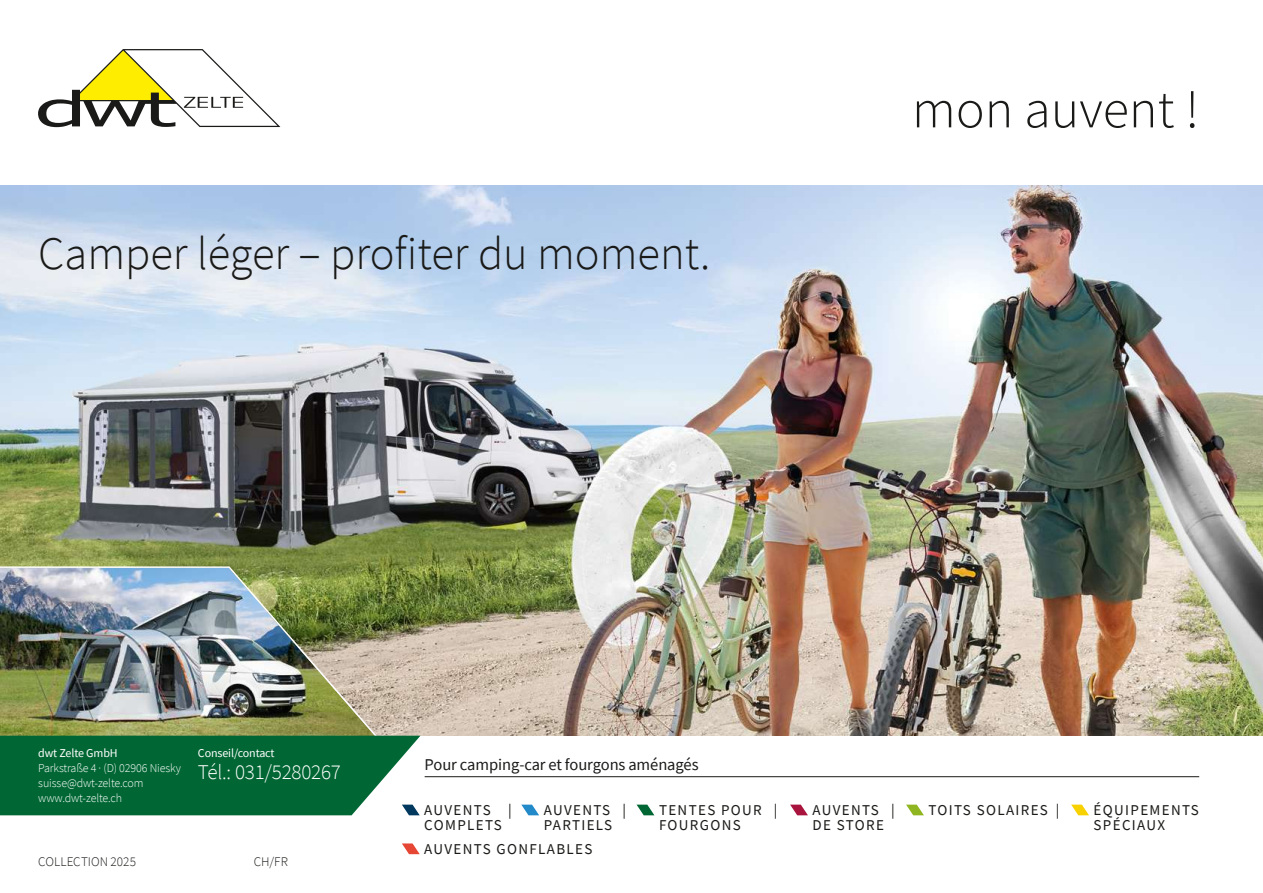
<style>
.page{position:relative;width:1263px;height:893px;background:#fff}
.page>*{position:absolute;margin:0;border:0;box-sizing:border-box;transform-origin:0 0}
.t1{font:300 54px "Source Sans Pro";color:#1a1a18}
.t2{font:300 46.5px "Source Sans Pro";color:#1a1a18}
.t3{font:300 21px "Source Sans Pro";letter-spacing:-.01em;color:#fff}
.t4{font:16.5px "Source Sans Pro";letter-spacing:-.005em;color:#1a1a18}
.t5{font:15px/15px "Source Sans Pro";letter-spacing:.09em;color:#1a1a18}
.t6{font:300 13.2px "Source Sans Pro";letter-spacing:.005em;color:#1a1a18}
.t7{font:300 12px/15px "Source Sans Pro";letter-spacing:-.01em;color:#fff}
.t8{font:12px "Source Sans Pro";letter-spacing:-.01em;color:#fff}
</style>
<div class="page">
<img style="left:0;top:185px;width:1263px;height:551px">
<svg style="left:38px;top:49px;width:242px;height:78px"></svg>
<img style="left:0;top:565px;width:393px;height:171px">
<svg style="left:0;top:736px;width:420px;height:79px;background:#127243"></svg>
<svg style="left:637px;top:805px;width:17px;height:10px"></svg>
<svg style="left:521px;top:805px;width:18px;height:10px"></svg>
<svg style="left:790px;top:805px;width:18px;height:10px"></svg>
<svg style="left:906px;top:805px;width:18px;height:10px"></svg>
<svg style="left:1071px;top:805px;width:18px;height:10px"></svg>
<hr style="left:425px;top:776px;width:774px;height:1px;background:#1a1a18">
<svg style="left:402px;top:843px;width:18px;height:11px"></svg>
<h2 class="t2" style="left:38px;top:225px;width:674px">Camper léger – profiter du moment.</h2>
<h1 class="t1" style="left:912px;top:76px;width:289px">mon auvent !</h1>
<p class="t8" style="left:38px;top:745px;width:81px">dwt Zelte GmbH</p>
<p class="t7" style="left:38px;top:760px;width:144px">Parkstraße 4 · (D) 02906 Niesky suisse@dwt-zelte.com www.dwt-zelte.ch</p>
<h3 class="t3" style="left:198px;top:759px;width:144px">Tél.: 031/5280267</h3>
<p class="t8" style="left:198px;top:745px;width:78px">Conseil/contact</p>
<p class="t6" style="left:38px;top:853px;width:99px">COLLECTION 2025</p>
<p class="t6" style="left:254px;top:853px;width:35px">CH/FR</p>
<p class="t4" style="left:425px;top:754px;width:275px">Pour camping-car et fourgons aménagés</p>
<p class="t5" style="left:544px;top:803px;width:84px">AUVENTS |<br>PARTIELS</p>
<p class="t5" style="left:812px;top:803px;width:84px">AUVENTS |<br>DE STORE</p>
<p class="t5" style="left:928px;top:803px;width:132px">TOITS SOLAIRES |</p>
<p class="t5" style="left:1093px;top:803px;width:107px">ÉQUIPEMENTS<br>SPÉCIAUX</p>
<p class="t5" style="left:424px;top:803px;width:89px">AUVENTS |<br>COMPLETS</p>
<p class="t5" style="left:659px;top:803px;width:120px">TENTES POUR |<br>FOURGONS</p>
<p class="t5" style="left:424px;top:842px;width:170px">AUVENTS GONFLABLES</p>
</div>
